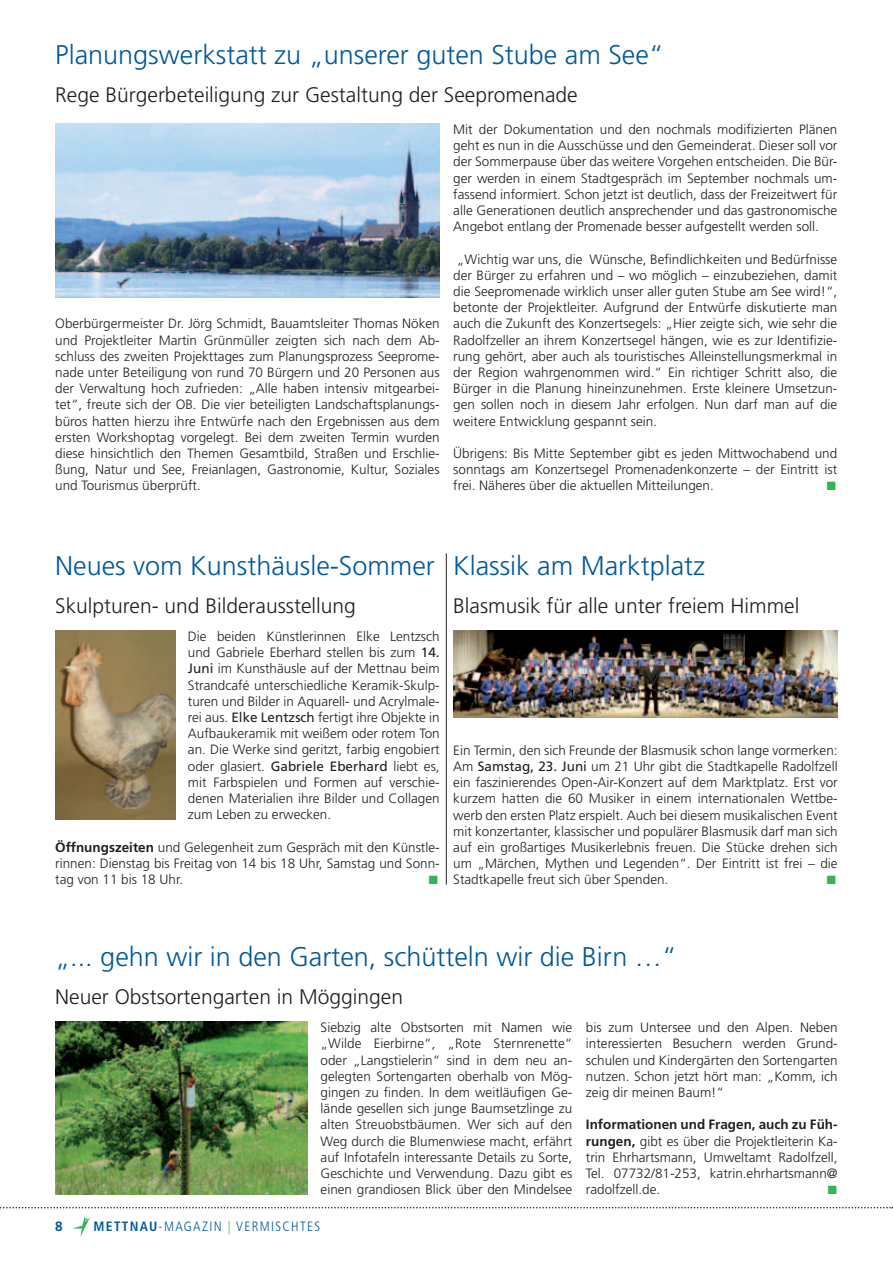
<style>
.page{position:relative;width:893px;height:1263px;background:#fff}
.page>*{position:absolute;margin:0;border:0;box-sizing:border-box;transform-origin:0 0}
.t1{font:300 27px "Frutiger";color:#00599a}
.t2{font:300 21px "Frutiger";color:#231f20}
.t3{font:300 13.5px/16.2px "Frutiger";color:#231f20;text-align:justify}
.t4{font:300 condensed 13.5px "Frutiger";letter-spacing:.1em;color:#00599a}
.t5{font:700 13.5px "Frutiger";color:#00599a}
.t6{font:12px "Zapf Dingbats ITC";color:#32b457}
.s1{font-weight:400}
.s2{font-family:"Frutiger CE";font-weight:700}
.s3{font-weight:700}
.s4{color:#32b457}
</style>
<div class="page">
<svg style="left:72px;top:1216px;width:18px;height:21px"></svg>
<svg style="left:0;top:1207px;width:893px;height:1px"></svg>
<img style="left:453px;top:630px;width:384px;height:88px">
<img style="left:55px;top:123px;width:385px;height:175px">
<img style="left:55px;top:1022px;width:252px;height:173px">
<img style="left:55px;top:631px;width:120px;height:189px">
<hr style="left:446px;top:553px;width:1px;height:331px;background:#231f20">
<h1 class="t1" style="left:55px;top:39px;width:610px">Planungswerkstatt zu „unserer guten Stube am See“</h1>
<h2 class="t2" style="left:55px;top:82px;width:524px">Rege Bürgerbeteiligung zur Gestaltung der Seepromenade</h2>
<p class="t3" style="left:453px;top:121px;width:386px">Mit der Dokumentation und den nochmals modifizierten Plänen geht es nun in die Ausschüsse und den Gemeinderat. Dieser soll vor der Sommerpause über das weitere Vorgehen entscheiden. Die Bür&shy;ger werden in einem Stadtgespräch im September nochmals um&shy;fassend informiert. Schon jetzt ist deutlich, dass der Freizeitwert für alle Generationen deutlich ansprechender und das gastronomische Angebot entlang der Promenade besser aufgestellt werden soll.</p>
<p class="t3" style="left:453px;top:251px;width:386px">„Wichtig war uns, die Wünsche, Befindlichkeiten und Bedürfnisse der Bürger zu erfahren und – wo möglich – einzubeziehen, damit die Seepromenade wirklich unser aller guten Stube am See wird!“, betonte der Projektleiter. Aufgrund der Entwürfe diskutierte man auch die Zukunft des Konzertsegels: „Hier zeigte sich, wie sehr die Radolfzeller an ihrem Konzertsegel hängen, wie es zur Identifizie&shy;rung gehört, aber auch als touristisches Alleinstellungsmerkmal in der Region wahrgenommen wird.“ Ein richtiger Schritt also, die Bürger in die Planung hineinzunehmen. Erste kleinere U msetzun&shy;gen sollen noch in diesem Jahr erfolgen. Nun darf man auf die weitere Entwicklung gespannt sein.</p>
<p class="t3" style="left:453px;top:445px;width:385px">Übrigens: Bis Mitte September gibt es jeden Mittwochabend und sonntags am Konzertsegel Promenadenkonzerte – der Eintritt ist frei. Näheres über die aktuellen Mitteilungen.</p>
<p class="t3" style="left:55px;top:316px;width:386px">Oberbürgermeister Dr. Jörg Schmidt, Bauamtsleiter Thomas Nöken und Projektleiter Martin Grünmüller zeigten sich nach dem Ab&shy;schluss des zweiten Projekttages zum Planungsprozess Seeprome&shy;nade unter Beteiligung von rund 70 Bürgern und 20 Personen aus der Verwaltung hoch zufrieden: „Alle haben intensiv mitgearbei&shy;tet“, freute sich der OB. Die vier beteiligten Landschaftsplanungs&shy;büros hatten hierzu ihre Entwürfe nach den Ergebnissen aus dem ersten Workshoptag vorgelegt. Bei dem zweiten Termin wurden diese hinsichtlich den Themen Gesamtbild, Straßen und Erschlie&shy;ßung, Natur und See, Freianlagen, Gastronomie, Kultur, Soziales und Tourismus überprüft.</p>
<p class="t6" style="left:827px;top:481px;width:11px">■</p>
<h1 class="t1" style="left:55px;top:550px;width:381px">Neues vom Kunsthäusle-Sommer</h1>
<h2 class="t2" style="left:55px;top:594px;width:302px">Skulpturen- und Bilderausstellung</h2>
<p class="t3" style="left:188px;top:628px;width:253px">Die beiden Künstlerinnen Elke Lentzsch und Gabriele Eberhard stellen bis zum <span class="s1">14.<br>Juni</span> im Kunsthäusle auf der Mettnau beim Strandcafé unterschiedliche Keramik-Skulp&shy;turen und Bilder in Aquarell- und Acrylmale&shy;rei aus. <span class="s1">E lke Lentzsch</span> fertigt ihre Objekte in Aufbaukeramik mit weißem oder rotem Ton an. Die Werke sind geritzt, farbig engobiert oder glasiert. <span class="s1">Gabriele E berhard</span> liebt es, mit Farbspielen und Formen auf verschie&shy;denen Materialien ihre Bilder und Collagen zum Leben zu erwecken.</p>
<p class="t3" style="left:55px;top:839px;width:386px"><span class="s2">Öffnungszeiten</span> und Gelegenheit zum Gespräch mit den Künstle&shy;rinnen: Dienstag bis Freitag von 14 bis 18 U hr, Samstag und Sonn&shy;tag von 11 bis 18 U hr.</p>
<p class="t6" style="left:429px;top:874px;width:11px">■</p>
<h1 class="t1" style="left:453px;top:550px;width:253px">Klassik am Marktplatz</h1>
<h2 class="t2" style="left:453px;top:594px;width:348px">Blasmusik für alle unter freiem Himmel</h2>
<p class="t3" style="left:453px;top:742px;width:386px">Ein Termin, den sich Freunde der Blasmusik schon lange vormerken:<br>Am <span class="s1">Samstag, 23. Juni</span> um 21 U hr gibt die Stadtkapelle Radolfzell ein faszinierendes Open-Air-Konzert auf dem Marktplatz. Erst vor kurzem hatten die 60 Musiker in einem internationalen Wettbe&shy;werb den ersten Platz erspielt. Auch bei diesem musikalischen Event mit konzertanter, klassischer und populärer Blasmusik darf man sich auf ein großartiges Musikerlebnis freuen. Die Stücke drehen sich um „Märchen, Mythen und Legenden“. Der Eintritt ist frei – die Stadtkapelle freut sich über Spenden.</p>
<p class="t6" style="left:827px;top:875px;width:11px">■</p>
<h1 class="t1" style="left:55px;top:942px;width:623px">„... gehn wir in den Garten, schütteln wir die Birn …“</h1>
<h2 class="t2" style="left:55px;top:985px;width:349px">Neuer Obstsortengarten in Möggingen</h2>
<p class="t3" style="left:321px;top:1019px;width:253px">Siebzig alte Obstsorten mit Namen wie „Wilde Eierbirne“, „Rote Sternrenette“ oder „Langstielerin“ sind in dem neu an&shy;gelegten Sortengarten oberhalb von Mög&shy;gingen zu finden. In dem weitläufigen Ge&shy;lände gesellen sich junge Baumsetzlinge zu alten Streuobstbäumen. Wer sich auf den Weg durch die Blumenwiese macht, erfährt auf Infotafeln interessante Details zu Sorte, Geschichte und Verwendung. Dazu gibt es einen grandiosen Blick über den Mindelsee</p>
<p class="t3" style="left:586px;top:1019px;width:253px">bis zum U ntersee und den Alpen. Neben interessierten Besuchern werden Grund&shy;schulen und Kindergärten den Sortengarten nutzen. Schon jetzt hört man: „Komm, ich zeig dir meinen Baum!“</p>
<p class="t3" style="left:586px;top:1117px;width:253px"><span class="s3">Informationen und Fragen, auch zu Füh&shy;rungen,</span> gibt es über die Projektleiterin Ka&shy;trin Ehrhartsmann, U mweltamt Radolfzell, Tel. 07732/81-253, katrin.ehrhartsmann@ radolfzell.de.</p>
<p class="t6" style="left:828px;top:1184px;width:11px">■</p>
<p class="t5" style="left:55px;top:1218px;width:9px">8</p>
<p class="t4" style="left:94px;top:1218px;width:152px"><span class="s3">METTNAU</span>-MAGAZIN <span class="s4">|</span> VERM</p>
<p class="t4" style="left:271px;top:1218px;width:43px">ISCHTES</p>
</div>
